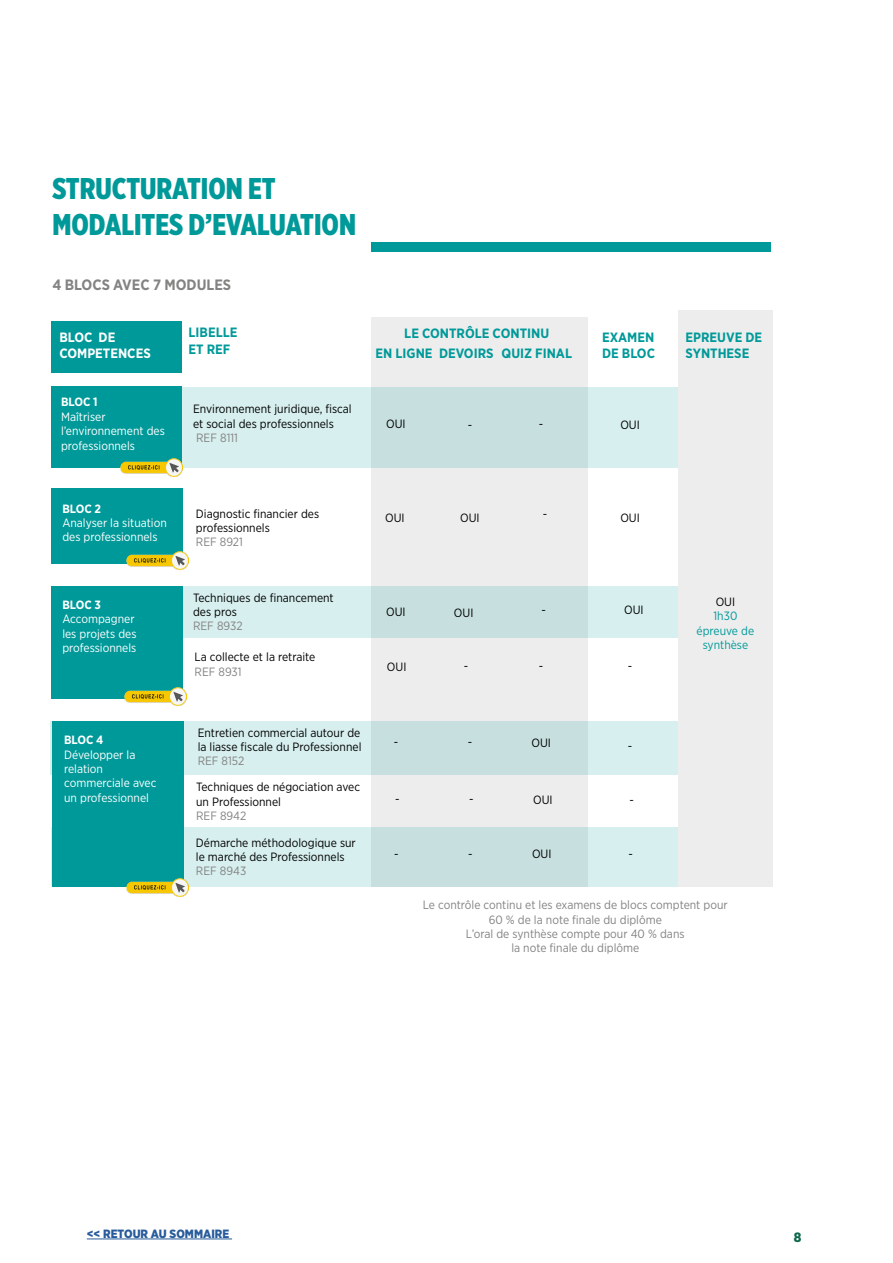
<style>
.page{position:relative;width:893px;height:1263px;background:#fff}
.page>*{position:absolute;margin:0;border:0;box-sizing:border-box;transform-origin:0 0}
.t1{font:900 30px/36px "Gotham X Narrow";color:#099}
.t2{font:700 15px "Gotham Narrow";color:#838382}
.t3{font:700 13.5px/16.2px "Gotham Narrow";color:#099}
.t4{font:700 13.5px/16.2px "Gotham Narrow";color:#fff}
.t5{font:900 13.5px "Gotham Narrow";color:#0d674b}
.t6{font:12px/14.4px "Gotham Narrow";color:#000}
.t7{font:12px/14.4px "Gotham Narrow";color:#838382;text-align:center}
.t8{font:12px/14.4px "Gotham Narrow";color:#fff}
.t9{font:12px/14.4px "Gotham Narrow";color:#099;text-align:center}
.t10{font:700 12px "Gotham Narrow";color:#fff}
.t11{font:900 12px "Gotham Narrow";color:#275b9b}
</style>
<div class="page">
<div style="left:371px;top:318px;width:216px;height:569px;background:#ededed"></div>
<div style="left:678px;top:310px;width:95px;height:577px;background:#ededed"></div>
<div style="left:52px;top:387px;width:626px;height:80px;background:linear-gradient(to bottom,#d0e8e8,#d0e8e8)"></div>
<div style="left:56px;top:586px;width:622px;height:52px;background:linear-gradient(to bottom,#d0e8e8,#d0e8e8)"></div>
<div style="left:51px;top:721px;width:627px;height:54px;background:linear-gradient(to bottom,#d0e8e8,#d0e8e8)"></div>
<div style="left:52px;top:827px;width:626px;height:60px;background:linear-gradient(to bottom,#d0e8e8,#d0e8e8)"></div>
<div style="left:371px;top:242px;width:400px;height:9px;background:#099"></div>
<hr style="left:87px;top:1238px;width:145px;height:1px;background:#275b9b">
<div style="left:51px;top:386px;width:130px;height:82px;background:#099"></div>
<div style="left:51px;top:489px;width:132px;height:75px;background:#099"></div>
<div style="left:51px;top:321px;width:130px;height:52px;background:#099"></div>
<div style="left:51px;top:586px;width:132px;height:112px;background:#099"></div>
<div style="left:53px;top:721px;width:131px;height:166px;background:#099"></div>
<img style="left:121px;top:458px;width:62px;height:19px">
<img style="left:126px;top:552px;width:63px;height:18px">
<img style="left:124px;top:688px;width:62px;height:18px">
<img style="left:126px;top:878px;width:63px;height:18px">
<h1 class="t1" style="left:52px;top:170px;width:305px">STRUCTURATION ET<br>MODALITES D’EVALUATION</h1>
<p class="t2" style="left:52px;top:275px;width:180px">4 BLOCS AVEC 7 MODULES</p>
<p class="t3" style="left:189px;top:324px;width:51px">LIBELLE<br>ET REF</p>
<p class="t4" style="left:59px;top:329px;width:93px">BLOC DE<br>COMPETENCES</p>
<p class="t10" style="left:61px;top:394px;width:38px">BLOC 1</p>
<p class="t8" style="left:61px;top:409px;width:105px">Maîtriser l’environnement des professionnels</p>
<p class="t6" style="left:193px;top:401px;width:160px">Environnement juridique, fiscal et social des professionnels</p>
<p class="t7" style="left:196px;top:430px;width:43px">REF 8111</p>
<p class="t3" style="left:404px;top:325px;width:146px">LE CONTRÔLE CONTINU</p>
<p class="t3" style="left:376px;top:345px;width:198px">EN LIGNE DEVOIRS QUIZ FINAL</p>
<p class="t6" style="left:386px;top:416px;width:21px">OUI</p>
<p class="t6" style="left:468px;top:417px;width:6px">-</p>
<p class="t6" style="left:539px;top:416px;width:6px">-</p>
<p class="t3" style="left:602px;top:329px;width:54px">EXAMEN<br>DE BLOC</p>
<p class="t3" style="left:686px;top:329px;width:78px">EPREUVE DE<br>SYNTHESE</p>
<p class="t6" style="left:620px;top:417px;width:21px">OUI</p>
<p class="t10" style="left:62px;top:501px;width:40px">BLOC 2</p>
<p class="t8" style="left:62px;top:515px;width:106px">Analyser la situation des professionnels</p>
<p class="t6" style="left:196px;top:506px;width:125px">Diagnostic financier des professionnels</p>
<p class="t7" style="left:196px;top:535px;width:49px">REF 8921</p>
<p class="t10" style="left:62px;top:597px;width:40px">BLOC 3</p>
<p class="t8" style="left:62px;top:612px;width:76px">Accompagner les projets des professionnels</p>
<p class="t10" style="left:64px;top:732px;width:41px">BLOC 4</p>
<p class="t8" style="left:64px;top:747px;width:94px">Développer la relation commerciale avec un professionnel</p>
<p class="t6" style="left:193px;top:590px;width:142px">Techniques de financement des pros</p>
<p class="t7" style="left:193px;top:619px;width:51px">REF 8932</p>
<p class="t6" style="left:195px;top:650px;width:122px">La collecte et la retraite</p>
<p class="t7" style="left:195px;top:664px;width:49px">REF 8931</p>
<p class="t6" style="left:198px;top:725px;width:165px">Entretien commercial autour de la liasse fiscale du Professionnel</p>
<p class="t7" style="left:198px;top:754px;width:48px">REF 8152</p>
<p class="t6" style="left:196px;top:780px;width:165px">Techniques de négociation avec un Professionnel</p>
<p class="t7" style="left:196px;top:808px;width:52px">REF 8942</p>
<p class="t6" style="left:196px;top:835px;width:161px">Démarche méthodologique sur le marché des Professionnels</p>
<p class="t7" style="left:196px;top:864px;width:52px">REF 8943</p>
<p class="t6" style="left:385px;top:510px;width:21px">OUI</p>
<p class="t6" style="left:460px;top:510px;width:21px">OUI</p>
<p class="t6" style="left:543px;top:506px;width:6px">-</p>
<p class="t6" style="left:620px;top:510px;width:21px">OUI</p>
<p class="t6" style="left:386px;top:605px;width:21px">OUI</p>
<p class="t6" style="left:541px;top:603px;width:6px">-</p>
<p class="t6" style="left:624px;top:602px;width:21px">OUI</p>
<p class="t6" style="left:454px;top:605px;width:21px">OUI</p>
<p class="t6" style="left:387px;top:659px;width:21px">OUI</p>
<p class="t6" style="left:394px;top:735px;width:6px">-</p>
<p class="t6" style="left:464px;top:659px;width:6px">-</p>
<p class="t6" style="left:539px;top:658px;width:6px">-</p>
<p class="t6" style="left:468px;top:735px;width:6px">-</p>
<p class="t6" style="left:531px;top:735px;width:21px">OUI</p>
<p class="t6" style="left:628px;top:658px;width:6px">-</p>
<p class="t6" style="left:628px;top:738px;width:6px">-</p>
<p class="t6" style="left:395px;top:792px;width:6px">-</p>
<p class="t6" style="left:469px;top:792px;width:6px">-</p>
<p class="t6" style="left:533px;top:792px;width:21px">OUI</p>
<p class="t6" style="left:629px;top:792px;width:6px">-</p>
<p class="t6" style="left:394px;top:846px;width:6px">-</p>
<p class="t6" style="left:468px;top:846px;width:6px">-</p>
<p class="t6" style="left:532px;top:846px;width:21px">OUI</p>
<p class="t6" style="left:628px;top:847px;width:6px">-</p>
<p class="t6" style="left:716px;top:594px;width:21px">OUI</p>
<p class="t9" style="left:697px;top:609px;width:59px">1h30 épreuve de synthèse</p>
<p class="t7" style="left:423px;top:897px;width:306px">Le contrôle continu et les examens de blocs comptent pour 60 % de la note finale du diplôme<br>L’oral de synthèse compte pour 40 % dans<br>la note finale du diplôme</p>
<p class="t11" style="left:87px;top:1225px;width:144px">&lt;&lt; RETOUR AU SOMMAIRE</p>
<p class="t5" style="left:794px;top:1228px;width:9px">8</p>
</div>
